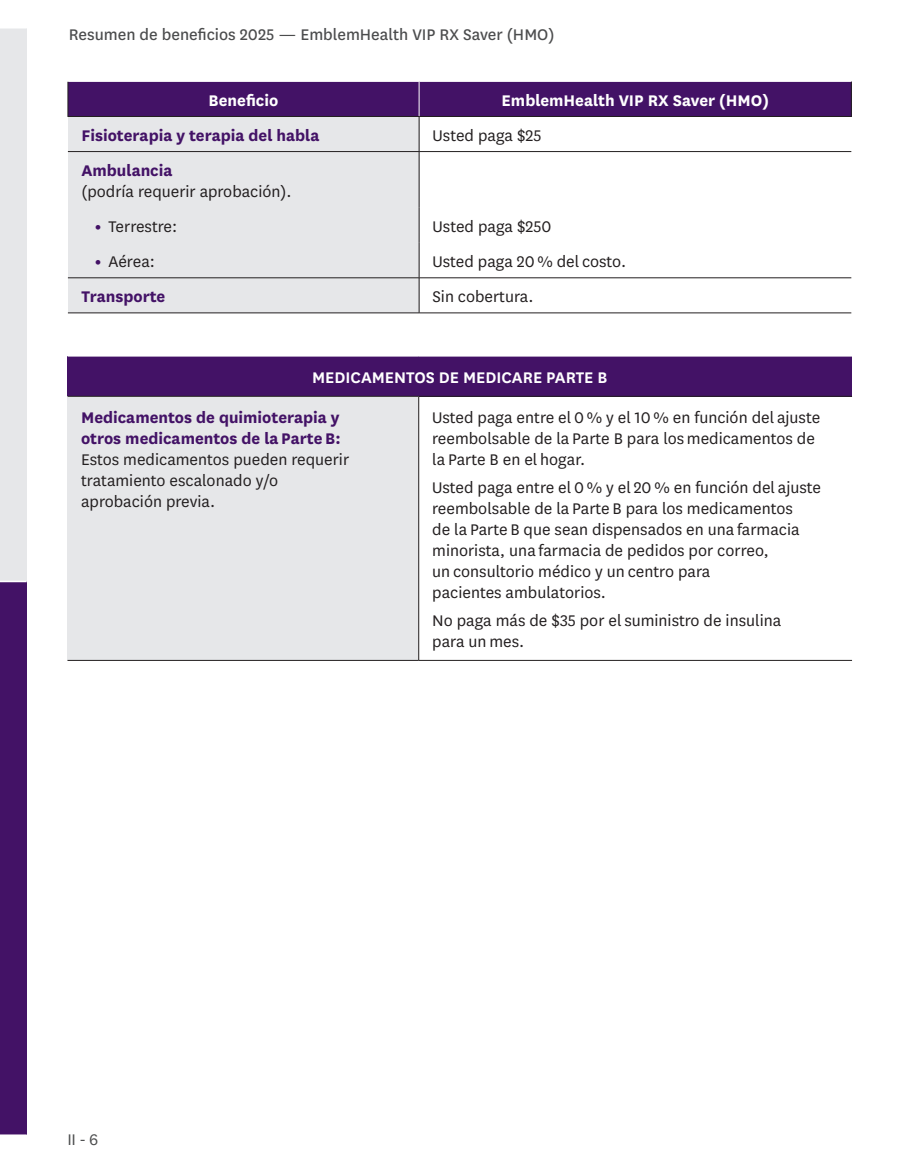
<style>
.page{position:relative;width:905px;height:1175px;background:#fff}
.page>*{position:absolute;margin:0;border:0;box-sizing:border-box;transform-origin:0 0}
.t1{font:18px/21px "National";color:#231f20}
.t2{font:700 18px/21px "National";color:#431266}
.t3{font:18px "National";color:#4b4c4d}
.t4{font:700 18px "National";color:#fff}
.t5{font:600 18px "National";color:#fff}
.t6{font:18px "National";color:#4b4c4d}
.s1{font-weight:800;color:#431266}
</style>
<div class="page">
<div style="left:0;top:28px;width:27px;height:553px;background:#e6e7e9"></div>
<div style="left:0;top:581px;width:27px;height:554px;background:#431266"></div>
<hr style="left:0;top:580px;width:27px;height:2px;background:#fff">
<hr style="left:0;top:1134px;width:27px;height:2px;background:#fff">
<div style="left:68px;top:81px;width:351px;height:35px;background:#431266"></div>
<div style="left:419px;top:81px;width:432px;height:35px;background:#431266"></div>
<div style="left:68px;top:116px;width:351px;height:36px;background:#e6e7e9"></div>
<div style="left:68px;top:152px;width:351px;height:56px;background:#e6e7e9"></div>
<div style="left:68px;top:208px;width:351px;height:35px;background:#e6e7e9"></div>
<div style="left:68px;top:243px;width:351px;height:35px;background:#e6e7e9"></div>
<div style="left:68px;top:278px;width:351px;height:35px;background:#e6e7e9"></div>
<hr style="left:68px;top:81px;width:351px;height:1px;background:#fff">
<hr style="left:419px;top:81px;width:432px;height:1px;background:#fff">
<hr style="left:418px;top:82px;width:1px;height:34px;background:#fff">
<hr style="left:68px;top:82px;width:1px;height:34px;background:#231f20">
<hr style="left:850px;top:82px;width:1px;height:34px;background:#231f20">
<hr style="left:68px;top:151px;width:351px;height:1px;background:#231f20">
<hr style="left:419px;top:151px;width:432px;height:1px;background:#231f20">
<hr style="left:68px;top:277px;width:351px;height:1px;background:#231f20">
<hr style="left:419px;top:277px;width:432px;height:1px;background:#231f20">
<hr style="left:68px;top:313px;width:351px;height:1px;background:#231f20">
<hr style="left:419px;top:313px;width:432px;height:1px;background:#231f20">
<hr style="left:68px;top:116px;width:351px;height:1px;background:#231f20">
<hr style="left:419px;top:116px;width:432px;height:1px;background:#231f20">
<hr style="left:419px;top:117px;width:1px;height:34px;background:#231f20">
<hr style="left:419px;top:152px;width:1px;height:56px;background:#231f20">
<hr style="left:419px;top:208px;width:1px;height:35px;background:#231f20">
<hr style="left:419px;top:243px;width:1px;height:35px;background:#231f20">
<hr style="left:419px;top:278px;width:1px;height:35px;background:#231f20">
<div style="left:68px;top:356px;width:784px;height:40px;background:#431266"></div>
<div style="left:68px;top:396px;width:350px;height:264px;background:#e6e7e9"></div>
<hr style="left:418px;top:396px;width:1px;height:264px;background:#231f20">
<hr style="left:68px;top:660px;width:350px;height:1px;background:#231f20">
<hr style="left:418px;top:660px;width:434px;height:1px;background:#231f20">
<hr style="left:68px;top:396px;width:350px;height:1px;background:#231f20">
<hr style="left:418px;top:396px;width:434px;height:1px;background:#231f20">
<p class="t3" style="left:69px;top:23px;width:487px">Resumen de beneficios 2025 — EmblemHealth VIP RX Saver (HMO)</p>
<p class="t4" style="left:209px;top:87px;width:71px">Beneficio</p>
<p class="t4" style="left:501px;top:87px;width:269px">EmblemHealth VIP RX Saver (HMO)</p>
<p class="t2" style="left:81px;top:123px;width:239px">Fisioterapia y terapia del habla</p>
<p class="t1" style="left:432px;top:124px;width:110px">Usted paga $25</p>
<p class="t2" style="left:81px;top:158px;width:93px">Ambulancia</p>
<p class="t1" style="left:81px;top:180px;width:212px">(podría requerir aprobación).</p>
<p class="t1" style="left:95px;top:215px;width:84px"><span class="s1">•</span> Terrestre:</p>
<p class="t1" style="left:95px;top:250px;width:62px"><span class="s1">•</span> Aérea:</p>
<p class="t1" style="left:432px;top:215px;width:120px">Usted paga $250</p>
<p class="t1" style="left:432px;top:250px;width:195px">Usted paga 20 % del costo.</p>
<p class="t2" style="left:81px;top:285px;width:85px">Transporte</p>
<p class="t1" style="left:432px;top:285px;width:103px">Sin cobertura.</p>
<p class="t5" style="left:312px;top:365px;width:297px">MEDICAMENTOS DE MEDICARE PARTE B</p>
<p class="t2" style="left:81px;top:406px;width:261px">Medicamentos de quimioterapia y otros medicamentos de la Parte B:</p>
<p class="t1" style="left:81px;top:448px;width:269px">Estos medicamentos pueden requerir tratamiento escalonado y/o aprobación previa.</p>
<p class="t1" style="left:432px;top:406px;width:389px">Usted paga entre el 0 % y el 10 % en función del ajuste reembolsable de la Parte B para los medicamentos de la Parte B en el hogar.</p>
<p class="t1" style="left:432px;top:476px;width:390px">Usted paga entre el 0 % y el 20 % en función del ajuste reembolsable de la Parte B para los medicamentos<br>de la Parte B que sean dispensados en una farmacia minorista, una farmacia de pedidos por correo,<br>un consultorio médico y un centro para<br>pacientes ambulatorios.</p>
<p class="t1" style="left:432px;top:609px;width:350px">No paga más de $35 por el suministro de insulina para un mes.</p>
<p class="t6" style="left:67px;top:1127px;width:32px">II - 6</p>
</div>
